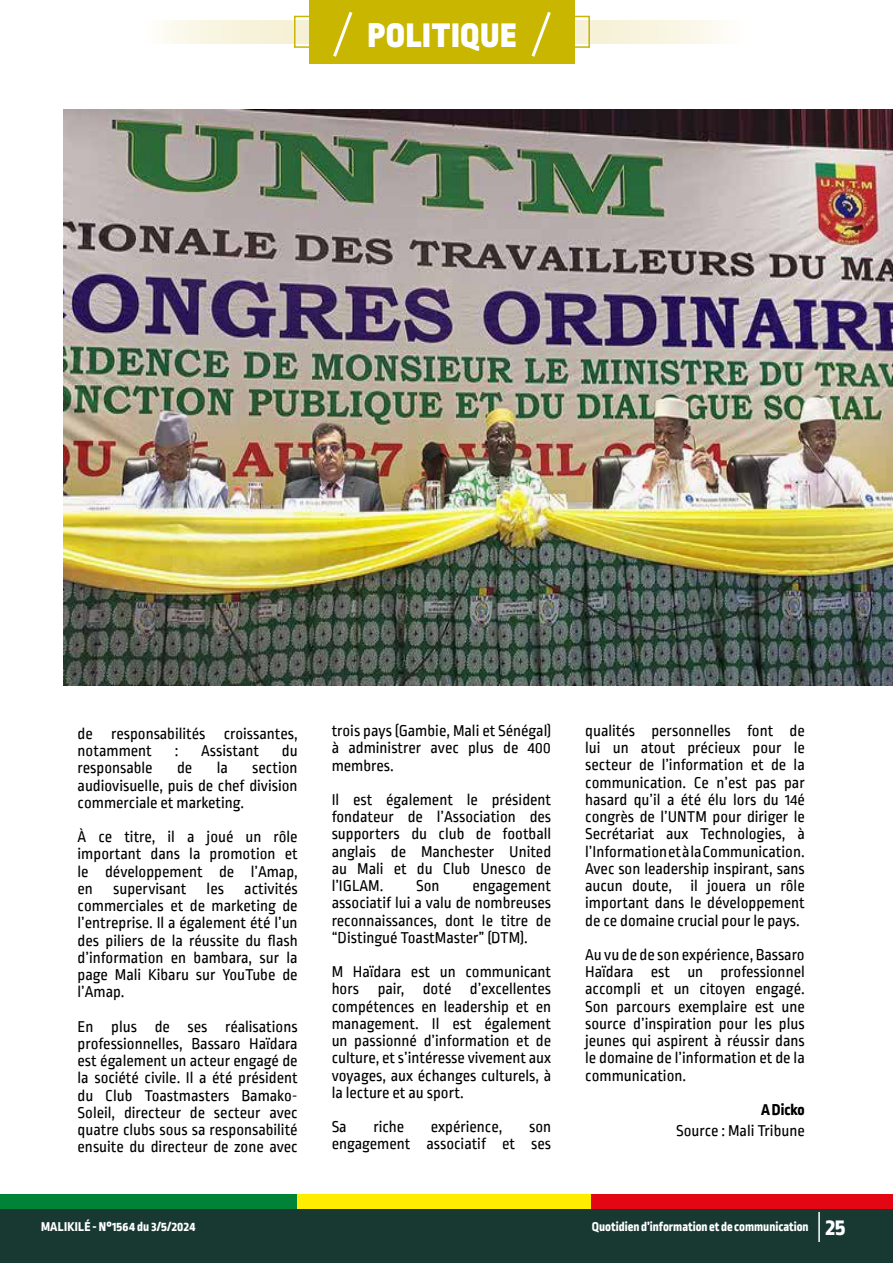
<style>
.page{position:relative;width:893px;height:1263px;background:#fff}
.page>*{position:absolute;margin:0;border:0;box-sizing:border-box;transform-origin:0 0}
.t1{font:900 36px "Ropa Sans Pro";letter-spacing:.03em;color:#fff}
.t2{font:16.5px/17.2px "Ropa Sans PTT";color:#000;text-align:justify}
.t3{font:800 16.5px "Ropa Sans Pro";color:#000}
.t4{font:800 13.5px "Ropa Sans Pro";color:#fff}
.t5{font:800 13.5px "Ropa Sans Pro";letter-spacing:.02em;color:#fff}
.s1{font-size:24px}
</style>
<div class="page">
<div style="left:0;top:1195px;width:297px;height:17px;background:#008237"></div>
<div style="left:297px;top:1195px;width:297px;height:17px;background:#ffed00"></div>
<div style="left:592px;top:1195px;width:301px;height:17px;background:#e30613"></div>
<div style="left:0;top:1209px;width:893px;height:54px;background:#173932"></div>
<hr style="left:818px;top:1212px;width:2px;height:30px;background:#fff">
<svg style="left:163px;top:20px;width:561px;height:23px;background:#f8f4e0"></svg>
<div style="left:294px;top:16px;width:296px;height:32px;border:2px solid #c8b600"></div>
<div style="left:309px;top:0;width:266px;height:64px;background:#c8b600"></div>
<svg style="left:333px;top:11px;width:20px;height:46px"></svg>
<svg style="left:531px;top:11px;width:20px;height:46px"></svg>
<img style="left:64px;top:109px;width:829px;height:577px">
<h1 class="t1" style="left:368px;top:13px;width:150px">POLITIQUE</h1>
<p class="t2" style="left:78px;top:726px;width:222px">de responsabilités croissantes, notamment</p>
<p class="t2" style="left:175px;top:743px;width:5px">:</p>
<p class="t2" style="left:201px;top:743px;width:59px">Assistant</p>
<p class="t2" style="left:282px;top:743px;width:17px">du</p>
<p class="t2" style="left:78px;top:760px;width:222px;text-indent:175px">section audiovisuelle, puis de chef division commerciale et marketing.</p>
<p class="t2" style="left:78px;top:829px;width:222px">À ce titre, il a joué un rôle important dans la promotion et le développement de l’Amap, en supervisant les activités commerciales et de marketing de l’entreprise. Il a également été l’un des piliers de la réussite du flash d’information en bambara, sur la page Mali Kibaru sur YouTube de l’Amap.</p>
<p class="t2" style="left:78px;top:1019px;width:222px">En plus de ses réalisations professionnelles, Bassaro Haïdara est également un acteur engagé de la société civile. Il a été président du Club Toastmasters Bamako-Soleil, directeur de secteur avec quatre clubs sous sa responsabilité ensuite du directeur de zone avec</p>
<p class="t2" style="left:78px;top:760px;width:77px">responsable</p>
<p class="t2" style="left:177px;top:760px;width:17px">de</p>
<p class="t2" style="left:217px;top:760px;width:13px">la</p>
<p class="t2" style="left:332px;top:723px;width:221px">trois pays (Gambie, Mali et Sénégal) à administrer avec plus de 400 membres.</p>
<p class="t2" style="left:332px;top:792px;width:221px">Il est également le président fondateur de l’Association des supporters du club de football anglais de Manchester United au Mali et du Club Unesco de l’IGLAM.</p>
<p class="t2" style="left:416px;top:878px;width:25px">Son</p>
<p class="t2" style="left:332px;top:878px;width:221px;text-indent:141px">engagement associatif lui a valu de nombreuses reconnaissances, dont le titre de “Distingué ToastMaster” (DTM).</p>
<p class="t2" style="left:332px;top:964px;width:221px">M Haïdara est un communicant hors pair, doté d’excellentes compétences en leadership et en management. Il est également un passionné d’information et de culture, et s’intéresse vivement aux voyages, aux échanges culturels, à la lecture et au sport.</p>
<p class="t2" style="left:332px;top:1119px;width:17px">Sa</p>
<p class="t2" style="left:373px;top:1119px;width:32px">riche</p>
<p class="t2" style="left:431px;top:1119px;width:73px">expérience,</p>
<p class="t2" style="left:332px;top:1119px;width:221px;text-align:right">son<br>engagement associatif et ses</p>
<p class="t2" style="left:585px;top:723px;width:221px">qualités personnelles font de lui un atout précieux pour le secteur de l’information et de la communication. Ce n’est pas par hasard qu’il a été élu lors du 14é congrès de l’UNTM pour diriger le Secrétariat aux Technologies, à l’Information et à la Communication.<br>Avec son leadership inspirant, sans aucun doute, il jouera un rôle important dans le développement de ce domaine crucial pour le pays.</p>
<p class="t2" style="left:585px;top:947px;width:221px">Au vu de de son expérience, Bassaro Haïdara est un professionnel accompli et un citoyen engagé.<br>Son parcours exemplaire est une source d’inspiration pour les plus jeunes qui aspirent à réussir dans le domaine de l’information et de la communication.</p>
<p class="t3" style="left:761px;top:1100px;width:45px">A Dicko</p>
<p class="t2" style="left:676px;top:1123px;width:130px">Source : Mali Tribune</p>
<p class="t5" style="left:41px;top:1219px;width:156px">MALIKILÉ - N°1564 du 3/5/2024</p>
<p class="t4" style="left:592px;top:1219px;width:255px">Quotidien d’information et de communication <span class="s1">25</span></p>
</div>
